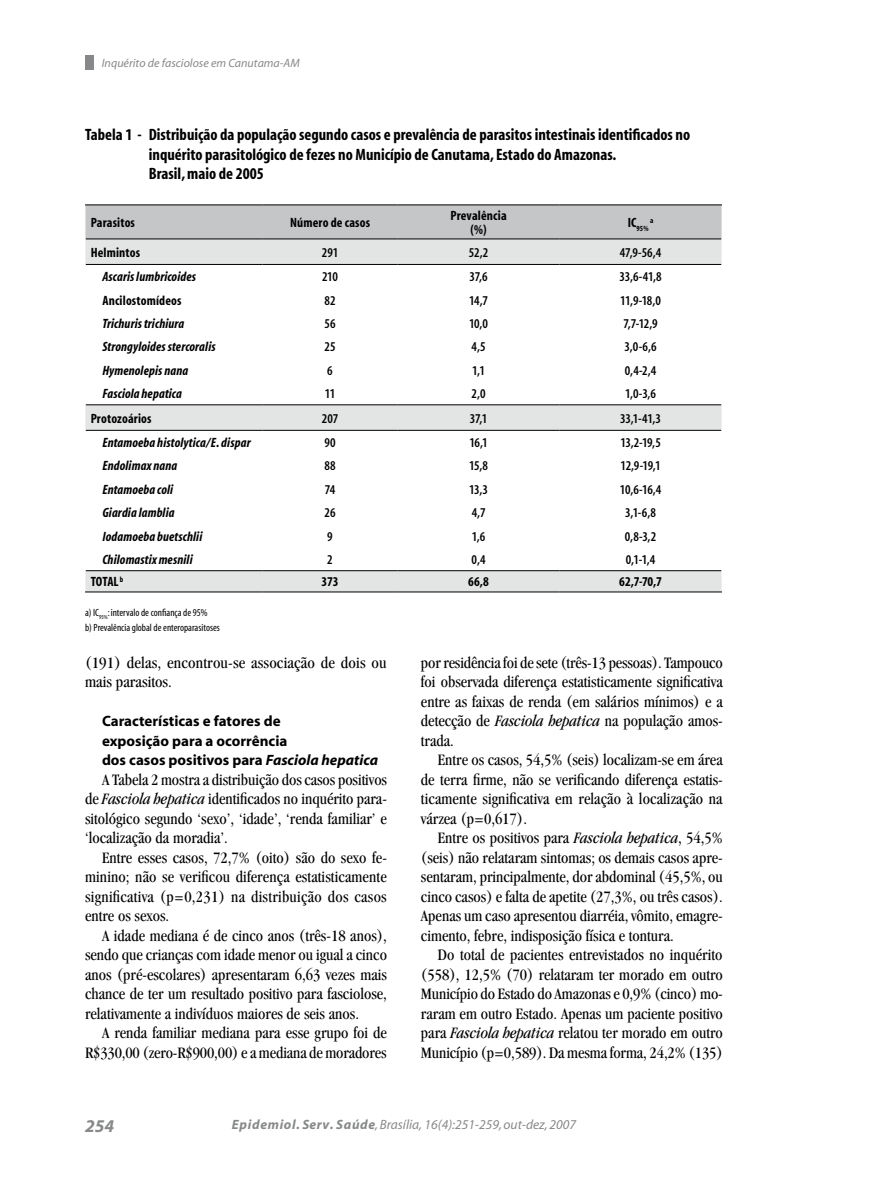
<style>
.page{position:relative;width:893px;height:1191px;background:#fff}
.page>*{position:absolute;margin:0;border:0;box-sizing:border-box;transform-origin:0 0}
.t1{font:italic 700 18px "Myriad";color:#878889}
.t2{font:condensed 16.5px/19.5px "Garamond";color:#000;text-align:justify}
.t3{font:700 condensed 16.5px/19.5px "Myriad";color:#000}
.t4{font:700 15px/19.5px "Myriad";color:#000}
.t5{font:italic 700 condensed 13.5px "Myriad";letter-spacing:.01em;color:#000}
.t6{font:600 condensed 13.5px "Myriad";letter-spacing:-.02em;color:#000}
.t7{font:700 condensed 13.5px/13.5px "Myriad";letter-spacing:.01em;color:#000;text-align:center}
.t8{font:italic 13.5px "Myriad";color:#878889}
.t9{font:italic 12px "Myriad";color:#878889}
.t10{font:condensed 10.5px/14.7px "Myriad";color:#000}
.t11{font:700 condensed 7.8px "Myriad";color:#000}
.s1{font-style:italic}
.s2{font-weight:700}
</style>
<div class="page">
<div style="left:85px;top:205px;width:637px;height:34px;background:#c5c6c8"></div>
<svg style="left:85px;top:239px;width:637px;height:352px"></svg>
<hr style="left:85px;top:204px;width:178px;height:1px;background:#000">
<hr style="left:263px;top:204px;width:135px;height:1px;background:#000">
<hr style="left:398px;top:204px;width:162px;height:1px;background:#000">
<hr style="left:560px;top:204px;width:162px;height:1px;background:#000">
<hr style="left:86px;top:238px;width:177px;height:1px;background:#000">
<hr style="left:263px;top:238px;width:135px;height:1px;background:#000">
<hr style="left:398px;top:238px;width:162px;height:1px;background:#000">
<hr style="left:560px;top:238px;width:161px;height:1px;background:#000">
<hr style="left:86px;top:570px;width:177px;height:1px;background:#000">
<hr style="left:263px;top:570px;width:135px;height:1px;background:#000">
<hr style="left:398px;top:570px;width:162px;height:1px;background:#000">
<hr style="left:560px;top:570px;width:161px;height:1px;background:#000">
<hr style="left:85px;top:591px;width:178px;height:1px;background:#000">
<hr style="left:263px;top:591px;width:135px;height:1px;background:#000">
<hr style="left:398px;top:591px;width:162px;height:1px;background:#000">
<hr style="left:560px;top:591px;width:162px;height:1px;background:#000">
<hr style="left:86px;top:264px;width:177px;height:1px;background:#000">
<hr style="left:263px;top:264px;width:135px;height:1px;background:#000">
<hr style="left:398px;top:264px;width:162px;height:1px;background:#000">
<hr style="left:560px;top:264px;width:161px;height:1px;background:#000">
<hr style="left:86px;top:404px;width:177px;height:1px;background:#000">
<hr style="left:263px;top:404px;width:135px;height:1px;background:#000">
<hr style="left:398px;top:404px;width:162px;height:1px;background:#000">
<hr style="left:560px;top:404px;width:161px;height:1px;background:#000">
<hr style="left:86px;top:430px;width:177px;height:1px;background:#000">
<hr style="left:263px;top:430px;width:135px;height:1px;background:#000">
<hr style="left:398px;top:430px;width:162px;height:1px;background:#000">
<hr style="left:560px;top:430px;width:161px;height:1px;background:#000">
<div style="left:85px;top:55px;width:9px;height:15px;background:#878889"></div>
<p class="t9" style="left:102px;top:57px;width:199px">Inquérito de fasciolose em Canutama-AM</p>
<p class="t3" style="left:149px;top:125px;width:543px;text-indent:-64px">Tabela 1 - Distribuição da população segundo casos e prevalência de parasitos intestinais identificados no inquérito parasitológico de fezes no Município de Canutama, Estado do Amazonas.<br>Brasil, maio de 2005</p>
<p class="t7" style="left:91px;top:216px;width:46px">Parasitos</p>
<p class="t7" style="left:290px;top:216px;width:81px">Número de casos</p>
<p class="t7" style="left:450px;top:209px;width:58px">Prevalência (%)</p>
<p class="t11" style="left:628px;top:225px;width:22px"><sup>IC</sup>95%</p>
<p class="t11" style="left:650px;top:216px;width:5px">a</p>
<p class="t7" style="left:91px;top:246px;width:51px">Helmintos</p>
<p class="t6" style="left:322px;top:245px;width:18px">291</p>
<p class="t6" style="left:469px;top:245px;width:21px">52,2</p>
<p class="t6" style="left:620px;top:245px;width:43px">47,9-56,4</p>
<p class="t5" style="left:102px;top:270px;width:95px">Ascaris lumbricoides</p>
<p class="t6" style="left:322px;top:270px;width:18px">210</p>
<p class="t6" style="left:469px;top:270px;width:20px">37,6</p>
<p class="t6" style="left:619px;top:270px;width:44px">33,6-41,8</p>
<p class="t7" style="left:102px;top:294px;width:81px">Ancilostomídeos</p>
<p class="t6" style="left:325px;top:293px;width:13px">82</p>
<p class="t6" style="left:469px;top:293px;width:20px">14,7</p>
<p class="t6" style="left:620px;top:293px;width:42px">11,9-18,0</p>
<p class="t5" style="left:102px;top:317px;width:83px">Trichuris trichiura</p>
<p class="t6" style="left:325px;top:317px;width:13px">56</p>
<p class="t6" style="left:469px;top:317px;width:21px">10,0</p>
<p class="t6" style="left:623px;top:317px;width:36px">7,7-12,9</p>
<p class="t5" style="left:102px;top:340px;width:115px">Strongyloides stercoralis</p>
<p class="t6" style="left:325px;top:340px;width:13px">25</p>
<p class="t6" style="left:472px;top:340px;width:16px">4,5</p>
<p class="t6" style="left:625px;top:340px;width:34px">3,0-6,6</p>
<p class="t5" style="left:102px;top:363px;width:87px">Hymenolepis nana</p>
<p class="t6" style="left:327px;top:363px;width:7px">6</p>
<p class="t6" style="left:472px;top:363px;width:14px">1,1</p>
<p class="t6" style="left:625px;top:363px;width:33px">0,4-2,4</p>
<p class="t5" style="left:102px;top:387px;width:81px">Fasciola hepatica</p>
<p class="t6" style="left:325px;top:387px;width:12px">11</p>
<p class="t6" style="left:472px;top:387px;width:15px">2,0</p>
<p class="t6" style="left:625px;top:387px;width:33px">1,0-3,6</p>
<p class="t7" style="left:91px;top:412px;width:62px">Protozoários</p>
<p class="t6" style="left:322px;top:411px;width:18px">207</p>
<p class="t6" style="left:470px;top:411px;width:19px">37,1</p>
<p class="t6" style="left:620px;top:411px;width:42px">33,1-41,3</p>
<p class="t5" style="left:102px;top:436px;width:150px">Entamoeba histolytica/E. dispar</p>
<p class="t6" style="left:324px;top:436px;width:13px">90</p>
<p class="t6" style="left:469px;top:436px;width:20px">16,1</p>
<p class="t6" style="left:620px;top:436px;width:42px">13,2-19,5</p>
<p class="t5" style="left:102px;top:459px;width:76px">Endolimax nana</p>
<p class="t6" style="left:324px;top:459px;width:13px">88</p>
<p class="t6" style="left:469px;top:459px;width:20px">15,8</p>
<p class="t6" style="left:621px;top:459px;width:41px">12,9-19,1</p>
<p class="t5" style="left:102px;top:482px;width:72px">Entamoeba coli</p>
<p class="t6" style="left:325px;top:483px;width:12px">74</p>
<p class="t6" style="left:469px;top:483px;width:20px">13,3</p>
<p class="t6" style="left:620px;top:483px;width:43px">10,6-16,4</p>
<p class="t5" style="left:102px;top:506px;width:74px">Giardia lamblia</p>
<p class="t6" style="left:325px;top:506px;width:12px">26</p>
<p class="t6" style="left:472px;top:506px;width:15px">4,7</p>
<p class="t6" style="left:625px;top:506px;width:32px">3,1-6,8</p>
<p class="t5" style="left:102px;top:529px;width:101px">Iodamoeba buetschlii</p>
<p class="t6" style="left:327px;top:529px;width:7px">9</p>
<p class="t6" style="left:472px;top:529px;width:15px">1,6</p>
<p class="t6" style="left:625px;top:529px;width:33px">0,8-3,2</p>
<p class="t5" style="left:102px;top:553px;width:92px">Chilomastix mesnili</p>
<p class="t6" style="left:327px;top:553px;width:7px">2</p>
<p class="t6" style="left:472px;top:553px;width:15px">0,4</p>
<p class="t6" style="left:626px;top:553px;width:31px">0,1-1,4</p>
<p class="t7" style="left:91px;top:575px;width:34px">TOTAL <sup>b</sup></p>
<p class="t7" style="left:322px;top:575px;width:18px">373</p>
<p class="t7" style="left:468px;top:575px;width:22px">66,8</p>
<p class="t7" style="left:619px;top:575px;width:44px">62,7-70,7</p>
<p class="t10" style="left:85px;top:605px;width:136px">a) IC<sub>95%</sub>: intervalo de confiança de 95%<br>b) Prevalência global de enteroparasitoses</p>
<p class="t2" style="left:85px;top:652px;width:303px">(191) delas, encontrou-se associação de dois ou mais parasitos.</p>
<p class="t4" style="left:102px;top:712px;width:278px">Características e fatores de<br>exposição para a ocorrência<br>dos casos positivos para <span class="s1">Fasciola hepatica</span></p>
<p class="t2" style="left:85px;top:769px;width:304px;text-indent:17px">A Tabela 2 mostra a distribuição dos casos positivos de <span class="s1">Fasciola hepatica</span> identificados no inquérito para&shy;sitológico segundo ‘sexo’, ‘idade’, ‘renda familiar’ e ‘localização da moradia’.</p>
<p class="t2" style="left:85px;top:847px;width:303px;text-indent:17px">Entre esses casos, 72,7% (oito) são do sexo fe&shy;minino; não se verificou diferença estatisticamente significativa (p=0,231) na distribuição dos casos entre os sexos.</p>
<p class="t2" style="left:85px;top:925px;width:303px;text-indent:17px">A idade mediana é de cinco anos (três-18 anos), sendo que crianças com idade menor ou igual a cinco anos (pré-escolares) apresentaram 6,63 vezes mais chance de ter um resultado positivo para fasciolose, relativamente a indivíduos maiores de seis anos.</p>
<p class="t2" style="left:85px;top:1023px;width:303px;text-align:right">A renda familiar mediana para esse grupo foi de<br>R$330,00 (zero-R$900,00) e a mediana de moradores</p>
<p class="t2" style="left:421px;top:652px;width:303px">por residência foi de sete (três-13 pessoas). Tampouco foi observada diferença estatisticamente significativa entre as faixas de renda (em salários mínimos) e a detecção de <span class="s1">Fasciola hepatica</span> na população amos&shy;trada.</p>
<p class="t2" style="left:421px;top:750px;width:303px;text-indent:17px">Entre os casos, 54,5% (seis) localizam-se em área de terra firme, não se verificando diferença estatis&shy;ticamente significativa em relação à localização na várzea (p=0,617).</p>
<p class="t2" style="left:421px;top:828px;width:303px;text-indent:17px">Entre os positivos para <span class="s1">Fasciola hepatica</span>, 54,5% (seis) não relataram sintomas; os demais casos apre&shy;sentaram, principalmente, dor abdominal (45,5%, ou cinco casos) e falta de apetite (27,3%, ou três casos).<br>Apenas um caso apresentou diarréia, vômito, emagre&shy;cimento, febre, indisposição física e tontura.</p>
<p class="t2" style="left:421px;top:945px;width:303px;text-indent:17px">Do total de pacientes entrevistados no inquérito (558), 12,5% (70) relataram ter morado em outro Município do Estado do Amazonas e 0,9% (cinco) mo&shy;raram em outro Estado. Apenas um paciente positivo para <span class="s1">Fasciola hepatica</span> relatou ter morado em outro Município (p=0,589). Da mesma forma, 24,2% (135)</p>
<p class="t1" style="left:85px;top:1116px;width:31px">254</p>
<p class="t8" style="left:232px;top:1117px;width:346px"><span class="s2">Epidemiol. Serv. Saúde</span>, Brasília, 16(4):251-259, out-dez, 2007</p>
</div>
